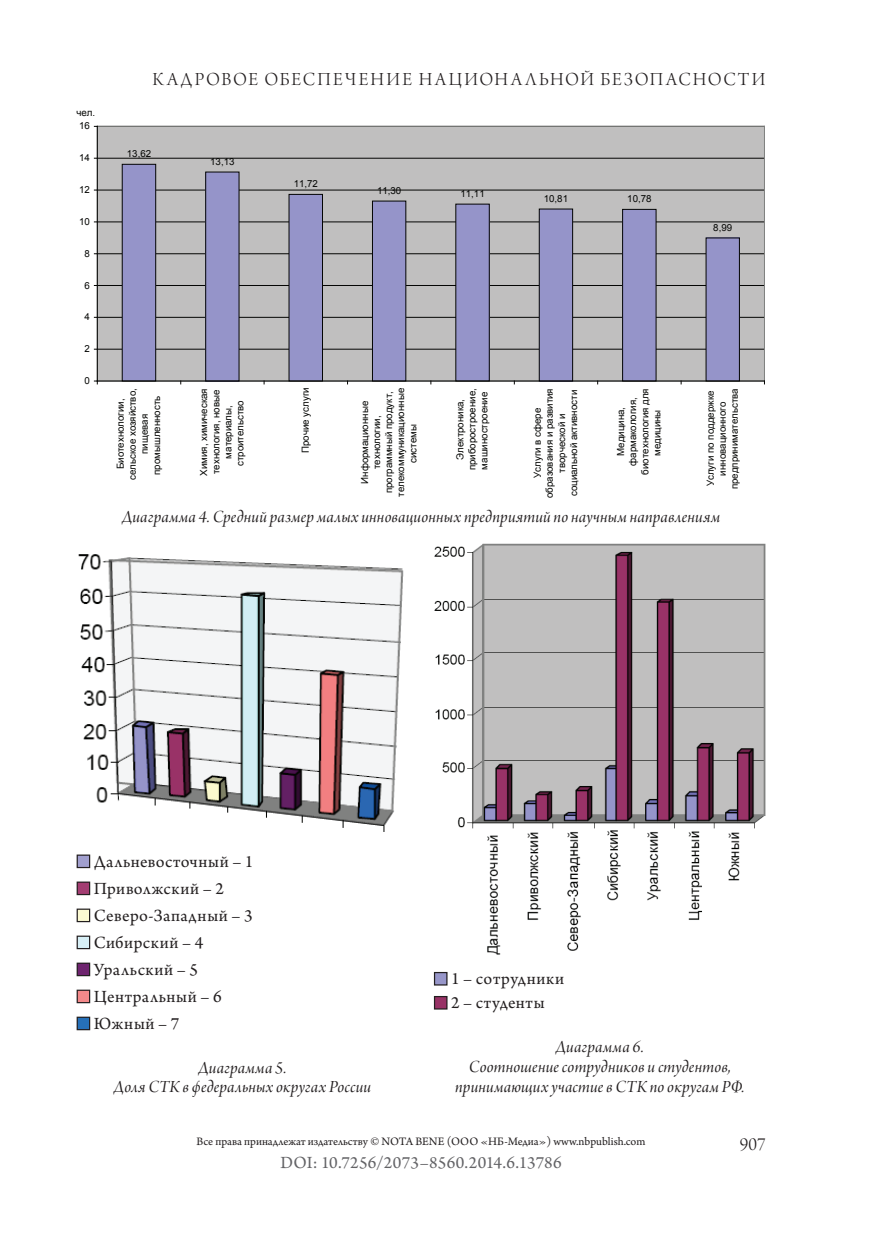
<style>
.page{position:relative;width:872px;height:1234px;background:#fff}
.page>*{position:absolute;margin:0;border:0;box-sizing:border-box;transform-origin:0 0}
.t1{font:19.5px "Arno Pro Light Display";letter-spacing:.09em;color:#231f20}
.t2{font:18px/19.8px "Arno Pro Italic Display";letter-spacing:.01em;color:#231f20;text-align:center}
.t3{font:18px/27px "Arno Pro";letter-spacing:.035em;color:#231f20}
.t4{font:18px "Arno Pro";letter-spacing:.005em;color:#636366}
.t5{font:12px "Arno Pro";color:#231f20}
.t6{font:9.75px/12px "Arial";color:#040503;text-align:center}
</style>
<div class="page">
<div style="left:97px;top:126px;width:667px;height:255px;background:#c0bfbf"></div>
<hr style="left:97px;top:349px;width:667px;height:1px;background:#040503">
<hr style="left:97px;top:317px;width:667px;height:1px;background:#040503">
<hr style="left:97px;top:285px;width:667px;height:1px;background:#040503">
<hr style="left:97px;top:253px;width:667px;height:1px;background:#040503">
<hr style="left:97px;top:221px;width:667px;height:1px;background:#040503">
<hr style="left:97px;top:190px;width:667px;height:1px;background:#040503">
<hr style="left:97px;top:158px;width:667px;height:1px;background:#040503">
<hr style="left:97px;top:126px;width:667px;height:1px;background:#808180">
<hr style="left:764px;top:126px;width:1px;height:255px;background:#808180">
<div style="left:122px;top:164px;width:34px;height:217px;background:#9594c9"></div>
<div style="left:122px;top:164px;width:34px;height:217px;border:1px solid #040503"></div>
<div style="left:206px;top:172px;width:33px;height:209px;background:#9594c9"></div>
<div style="left:205px;top:171px;width:34px;height:210px;border:1px solid #040503"></div>
<div style="left:289px;top:194px;width:33px;height:187px;background:#9594c9"></div>
<div style="left:288px;top:194px;width:35px;height:187px;border:1px solid #040503"></div>
<div style="left:372px;top:201px;width:34px;height:180px;background:#9594c9"></div>
<div style="left:372px;top:200px;width:34px;height:181px;border:1px solid #040503"></div>
<div style="left:456px;top:204px;width:33px;height:177px;background:#9594c9"></div>
<div style="left:455px;top:203px;width:35px;height:178px;border:1px solid #040503"></div>
<div style="left:539px;top:209px;width:33px;height:172px;background:#9594c9"></div>
<div style="left:539px;top:208px;width:34px;height:173px;border:1px solid #040503"></div>
<div style="left:622px;top:209px;width:34px;height:172px;background:#9594c9"></div>
<div style="left:622px;top:209px;width:34px;height:172px;border:1px solid #040503"></div>
<div style="left:706px;top:238px;width:33px;height:143px;background:#9594c9"></div>
<div style="left:705px;top:237px;width:35px;height:144px;border:1px solid #040503"></div>
<hr style="left:97px;top:126px;width:1px;height:255px;background:#040503">
<hr style="left:97px;top:380px;width:667px;height:1px;background:#040503">
<img style="left:78px;top:554px;width:326px;height:278px">
<div style="left:77px;top:855px;width:13px;height:12px;background:#a19fce"></div>
<div style="left:77px;top:854px;width:13px;height:14px;border:1px solid #231f20"></div>
<div style="left:77px;top:882px;width:13px;height:12px;background:#a33d72"></div>
<div style="left:77px;top:881px;width:13px;height:14px;border:1px solid #231f20"></div>
<div style="left:77px;top:909px;width:13px;height:12px;background:#fcfad2"></div>
<div style="left:77px;top:908px;width:13px;height:14px;border:1px solid #231f20"></div>
<div style="left:77px;top:936px;width:13px;height:12px;background:#d7eff6"></div>
<div style="left:77px;top:935px;width:13px;height:14px;border:1px solid #231f20"></div>
<div style="left:77px;top:963px;width:13px;height:12px;background:#6e246f"></div>
<div style="left:77px;top:962px;width:13px;height:14px;border:1px solid #231f20"></div>
<div style="left:77px;top:990px;width:13px;height:12px;background:#f3898a"></div>
<div style="left:77px;top:989px;width:13px;height:14px;border:1px solid #231f20"></div>
<div style="left:77px;top:1017px;width:13px;height:12px;background:#2670b8"></div>
<div style="left:77px;top:1016px;width:13px;height:14px;border:1px solid #231f20"></div>
<img style="left:434px;top:543px;width:332px;height:412px">
<div style="left:434px;top:972px;width:13px;height:12px;background:#9796c9"></div>
<div style="left:434px;top:971px;width:13px;height:14px;border:1px solid #231f20"></div>
<div style="left:434px;top:996px;width:13px;height:12px;background:#983266"></div>
<div style="left:434px;top:995px;width:13px;height:14px;border:1px solid #231f20"></div>
<p class="t6" style="left:76px;top:106px;width:20px">чел.</p>
<p class="t6" style="left:79px;top:120px;width:12px">16</p>
<p class="t6" style="left:79px;top:152px;width:12px">14</p>
<p class="t6" style="left:79px;top:184px;width:12px">12</p>
<p class="t6" style="left:79px;top:215px;width:12px">10</p>
<p class="t6" style="left:85px;top:247px;width:7px">8</p>
<p class="t6" style="left:85px;top:279px;width:7px">6</p>
<p class="t6" style="left:85px;top:311px;width:7px">4</p>
<p class="t6" style="left:85px;top:343px;width:7px">2</p>
<p class="t6" style="left:85px;top:374px;width:7px">0</p>
<h1 class="t1" style="left:152px;top:69px;width:15px">Кад</h1>
<h1 class="t1" style="left:195px;top:69px;width:572px">ровое обеспечение национальной безопасности</h1>
<p class="t6" style="left:127px;top:148px;width:26px">13,62</p>
<p class="t6" style="left:210px;top:156px;width:26px">13,13</p>
<p class="t6" style="left:294px;top:178px;width:26px">11,72</p>
<p class="t6" style="left:377px;top:185px;width:26px">11,30</p>
<p class="t6" style="left:460px;top:188px;width:26px">11,11</p>
<p class="t6" style="left:544px;top:193px;width:26px">10,81</p>
<p class="t6" style="left:627px;top:193px;width:26px">10,78</p>
<p class="t6" style="left:713px;top:221px;width:20px">8,99</p>
<p class="t6" style="left:115px;top:479px;width:93px;rotate:-90deg">Биотехнологии, сельское хозяйство, пищевая промышленность</p>
<p class="t6" style="left:198px;top:475px;width:89px;rotate:-90deg">Химия, химическая технология, новые материалы, строительство</p>
<p class="t6" style="left:299px;top:453px;width:67px;rotate:-90deg">Прочие услуги</p>
<p class="t6" style="left:359px;top:496px;width:110px;rotate:-90deg">Информационные технологии, программный продукт, телекоммуникационные системы</p>
<p class="t6" style="left:454px;top:470px;width:84px;rotate:-90deg">Электроника, приборостроение, машиностроение</p>
<p class="t6" style="left:531px;top:498px;width:111px;rotate:-90deg">Услуги в сфере образования и развития творческой и социальной активности</p>
<p class="t6" style="left:615px;top:474px;width:88px;rotate:-90deg">Медицина, фармакология, биотехнология для медицины</p>
<p class="t6" style="left:704px;top:489px;width:102px;rotate:-90deg">Услуги по поддержке инновационного предпринимательства</p>
<h2 class="t2" style="left:122px;top:508px;width:599px">Диаграмма 4. Средний размер малых инновационных предприятий по научным направлениям</h2>
<h2 class="t3" style="left:94px;top:848px;width:161px">Дальневосточный – 1<br>Приволжский – 2<br>Северо-Западный – 3<br>Сибирский – 4<br>Уральский – 5<br>Центральный – 6<br>Южный – 7</h2>
<h2 class="t2" style="left:114px;top:1058px;width:259px">Диаграмма 5.<br>Доля СТК в федеральных округах России</h2>
<h2 class="t3" style="left:451px;top:967px;width:115px;line-height:24px">1 – сотрудники<br>2 – студенты</h2>
<h2 class="t2" style="left:455px;top:1037px;width:291px">Диаграмма 6.<br>Соотношение сотрудников и студентов, принимающих участие в СТК по округам РФ.</h2>
<p class="t5" style="left:196px;top:1134px;width:450px">Все права принадлежат издательству © NOTA BENE (ООО «НБ-Медиа») www.nbpublish.com</p>
<h2 class="t4" style="left:280px;top:1152px;width:282px">DOI: 10.7256/2073–8560.2014.6.13786</h2>
<h1 class="t1" style="left:740px;top:1133px;width:27px">907</h1>
</div>
